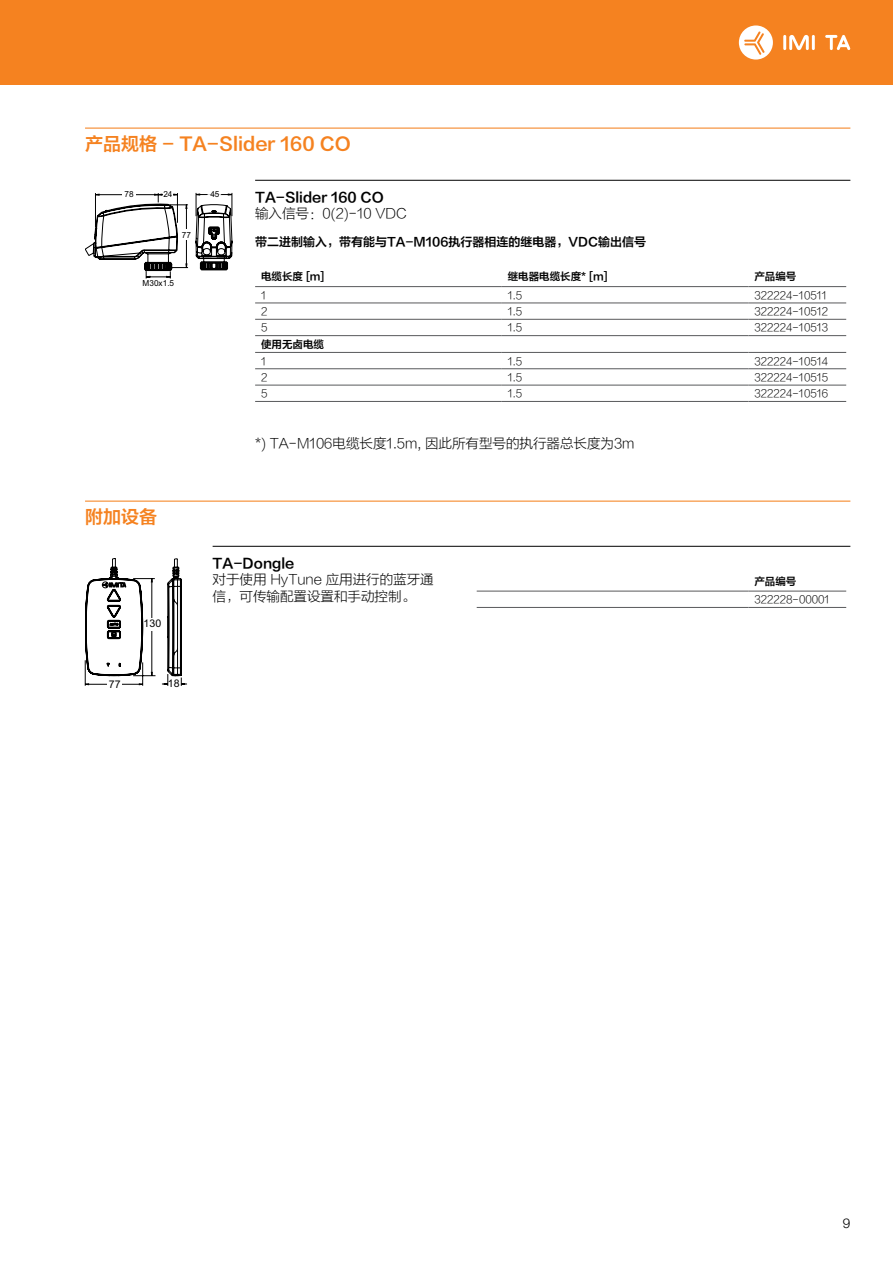
<style>
.page{position:relative;width:893px;height:1263px;background:#fff}
.page>*{position:absolute;margin:0;border:0;box-sizing:border-box;transform-origin:0 0}
.t1{font:18px "FZLTZCHJW GB1 0";color:#f58220}
.t2{font:13.5px/16.5px "FZLTXHJW GB1 0";color:#000}
.t3{font:13.5px "FZLTZCHJW GB1 0";color:#000}
.t4{font:300 13.5px "Helvetica Neue LT Std";color:#000}
.t5{font:12px "FZLTZCHJW GB1 0";color:#000}
.t6{font:10.5px "FZLTXHJW GB1 0";color:#000}
.t7{font:10.5px "FZLTZCHJW GB1 0";color:#000}
.t8{font:10.5px "Arial";color:#000}
.t9{font:8.25px "Arial";color:#000}
</style>
<div class="page">
<div style="left:0;top:0;width:893px;height:85px;background:#f58220"></div>
<hr style="left:783px;top:35px;width:3px;height:15px;background:#fff">
<hr style="left:812px;top:35px;width:3px;height:15px;background:#fff">
<svg style="left:789px;top:35px;width:20px;height:15px"></svg>
<svg style="left:825px;top:35px;width:25px;height:15px"></svg>
<svg style="left:739px;top:25px;width:34px;height:35px"></svg>
<hr style="left:85px;top:128px;width:765px;height:1px;background:#f58220">
<hr style="left:255px;top:180px;width:595px;height:1px;background:#000">
<hr style="left:255px;top:286px;width:247px;height:1px;background:#58595b">
<hr style="left:502px;top:286px;width:246px;height:1px;background:#58595b">
<hr style="left:748px;top:286px;width:98px;height:1px;background:#58595b">
<hr style="left:255px;top:303px;width:247px;height:1px;background:#58595b">
<hr style="left:502px;top:303px;width:246px;height:1px;background:#58595b">
<hr style="left:748px;top:303px;width:98px;height:1px;background:#58595b">
<hr style="left:255px;top:319px;width:247px;height:1px;background:#58595b">
<hr style="left:502px;top:319px;width:246px;height:1px;background:#58595b">
<hr style="left:748px;top:319px;width:98px;height:1px;background:#58595b">
<hr style="left:255px;top:335px;width:247px;height:1px;background:#58595b">
<hr style="left:502px;top:335px;width:246px;height:1px;background:#58595b">
<hr style="left:748px;top:335px;width:98px;height:1px;background:#58595b">
<hr style="left:255px;top:352px;width:247px;height:1px;background:#58595b">
<hr style="left:502px;top:352px;width:246px;height:1px;background:#58595b">
<hr style="left:255px;top:368px;width:247px;height:1px;background:#58595b">
<hr style="left:502px;top:368px;width:246px;height:1px;background:#58595b">
<hr style="left:255px;top:385px;width:247px;height:1px;background:#58595b">
<hr style="left:255px;top:401px;width:247px;height:1px;background:#58595b">
<hr style="left:502px;top:385px;width:246px;height:1px;background:#58595b">
<hr style="left:502px;top:401px;width:246px;height:1px;background:#58595b">
<hr style="left:748px;top:352px;width:98px;height:1px;background:#58595b">
<hr style="left:748px;top:368px;width:98px;height:1px;background:#58595b">
<hr style="left:748px;top:385px;width:98px;height:1px;background:#58595b">
<hr style="left:748px;top:401px;width:98px;height:1px;background:#58595b">
<hr style="left:85px;top:501px;width:765px;height:1px;background:#f58220">
<hr style="left:213px;top:546px;width:637px;height:1px;background:#000">
<hr style="left:477px;top:591px;width:271px;height:1px;background:#58595b">
<hr style="left:477px;top:607px;width:271px;height:1px;background:#58595b">
<hr style="left:748px;top:591px;width:98px;height:1px;background:#58595b">
<hr style="left:748px;top:607px;width:98px;height:1px;background:#58595b">
<svg style="left:85px;top:193px;width:147px;height:86px"></svg>
<svg style="left:85px;top:558px;width:102px;height:128px"></svg>
<h1 class="t1" style="left:85px;top:134px;width:267px">产品规格 - TA-Slider 160 CO</h1>
<p class="t3" style="left:255px;top:190px;width:130px">TA-Slider 160 CO</p>
<p class="t2" style="left:255px;top:206px;width:153px">输入信号：0(2)-10 VDC</p>
<p class="t5" style="left:255px;top:236px;width:393px">带二进制输入，带有能与TA-M106执行器相连的继电器，VDC输出信号</p>
<p class="t7" style="left:261px;top:271px;width:65px">电缆长度 [m]</p>
<p class="t7" style="left:508px;top:271px;width:101px">继电器电缆长度* [m]</p>
<p class="t7" style="left:754px;top:271px;width:44px">产品编号</p>
<p class="t6" style="left:261px;top:289px;width:7px">1</p>
<p class="t6" style="left:508px;top:289px;width:16px">1.5</p>
<p class="t6" style="left:754px;top:289px;width:74px">322224-10511</p>
<p class="t6" style="left:261px;top:306px;width:8px">2</p>
<p class="t6" style="left:508px;top:306px;width:16px">1.5</p>
<p class="t6" style="left:754px;top:306px;width:75px">322224-10512</p>
<p class="t6" style="left:261px;top:322px;width:8px">5</p>
<p class="t6" style="left:508px;top:322px;width:16px">1.5</p>
<p class="t6" style="left:754px;top:322px;width:75px">322224-10513</p>
<p class="t7" style="left:261px;top:339px;width:64px">使用无卤电缆</p>
<p class="t6" style="left:261px;top:355px;width:7px">1</p>
<p class="t6" style="left:508px;top:355px;width:16px">1.5</p>
<p class="t6" style="left:754px;top:355px;width:75px">322224-10514</p>
<p class="t6" style="left:261px;top:372px;width:8px">2</p>
<p class="t6" style="left:508px;top:372px;width:16px">1.5</p>
<p class="t6" style="left:754px;top:372px;width:75px">322224-10515</p>
<p class="t6" style="left:261px;top:388px;width:8px">5</p>
<p class="t6" style="left:508px;top:388px;width:16px">1.5</p>
<p class="t6" style="left:754px;top:388px;width:75px">322224-10516</p>
<p class="t2" style="left:255px;top:435px;width:381px">*) TA-M106电缆长度1.5m, 因此所有型号的执行器总长度为3m</p>
<p class="t9" style="left:125px;top:189px;width:11px">78</p>
<p class="t9" style="left:163px;top:189px;width:11px">24</p>
<p class="t9" style="left:210px;top:189px;width:11px">45</p>
<p class="t9" style="left:182px;top:230px;width:11px">77</p>
<p class="t9" style="left:143px;top:278px;width:33px">M30x1.5</p>
<h1 class="t1" style="left:85px;top:507px;width:73px">附加设备</h1>
<p class="t8" style="left:109px;top:677px;width:13px">77</p>
<p class="t8" style="left:144px;top:617px;width:19px">130</p>
<p class="t8" style="left:168px;top:677px;width:13px">18</p>
<p class="t3" style="left:213px;top:556px;width:83px">TA-Dongle</p>
<p class="t2" style="left:213px;top:572px;width:223px">对于使用 HyTune 应用进行的蓝牙通信，可传输配置设置和手动控制。</p>
<p class="t7" style="left:754px;top:575px;width:43px">产品编号</p>
<p class="t6" style="left:754px;top:594px;width:77px">322228-00001</p>
<p class="t4" style="left:843px;top:1215px;width:9px">9</p>
</div>
